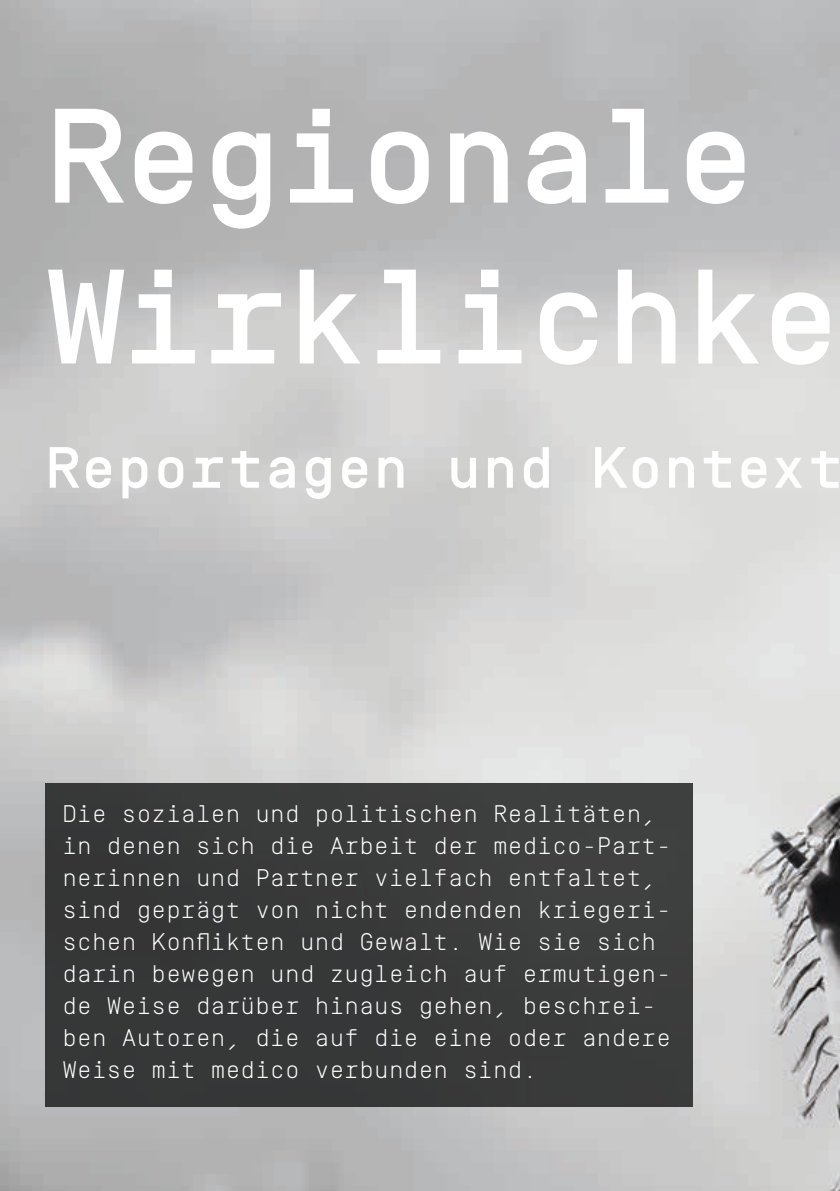
<style>
.page{position:relative;width:840px;height:1191px;background:#fff}
.page>*{position:absolute;margin:0;border:0;box-sizing:border-box;transform-origin:0 0}
.t1{font:500 134px/160.8px "Simplon BP Mono";letter-spacing:-.02em;color:#fff}
.t2{font:500 58px "Simplon BP Mono";letter-spacing:.015em;color:#fff}
.t3{font:300 24px/32px "Simplon BP Mono";letter-spacing:.01em;color:#fff}
</style>
<div class="page">
<img style="left:0;top:0;width:839px;height:1191px">
<div style="left:45px;top:783px;width:647px;height:323px;background:#393939"></div>
<h1 class="t1" style="left:45px;top:69px;width:797px">Regionale<br>Wirklichke</h1>
<h2 class="t2" style="left:45px;top:429px;width:799px">Reportagen und Kontext</h2>
<p class="t3" style="left:62px;top:797px;width:609px">Die sozialen und politischen Realitäten, in denen sich die Arbeit der medico-Part&shy;nerinnen und Partner vielfach entfaltet, sind geprägt von nicht endenden kriegeri&shy;schen Konflikten und Gewalt. Wie sie sich darin bewegen und zugleich auf ermutigen&shy;de Weise darüber hinaus gehen, beschrei&shy;ben Autoren, die auf die eine oder andere Weise mit medico verbunden sind.</p>
</div>
